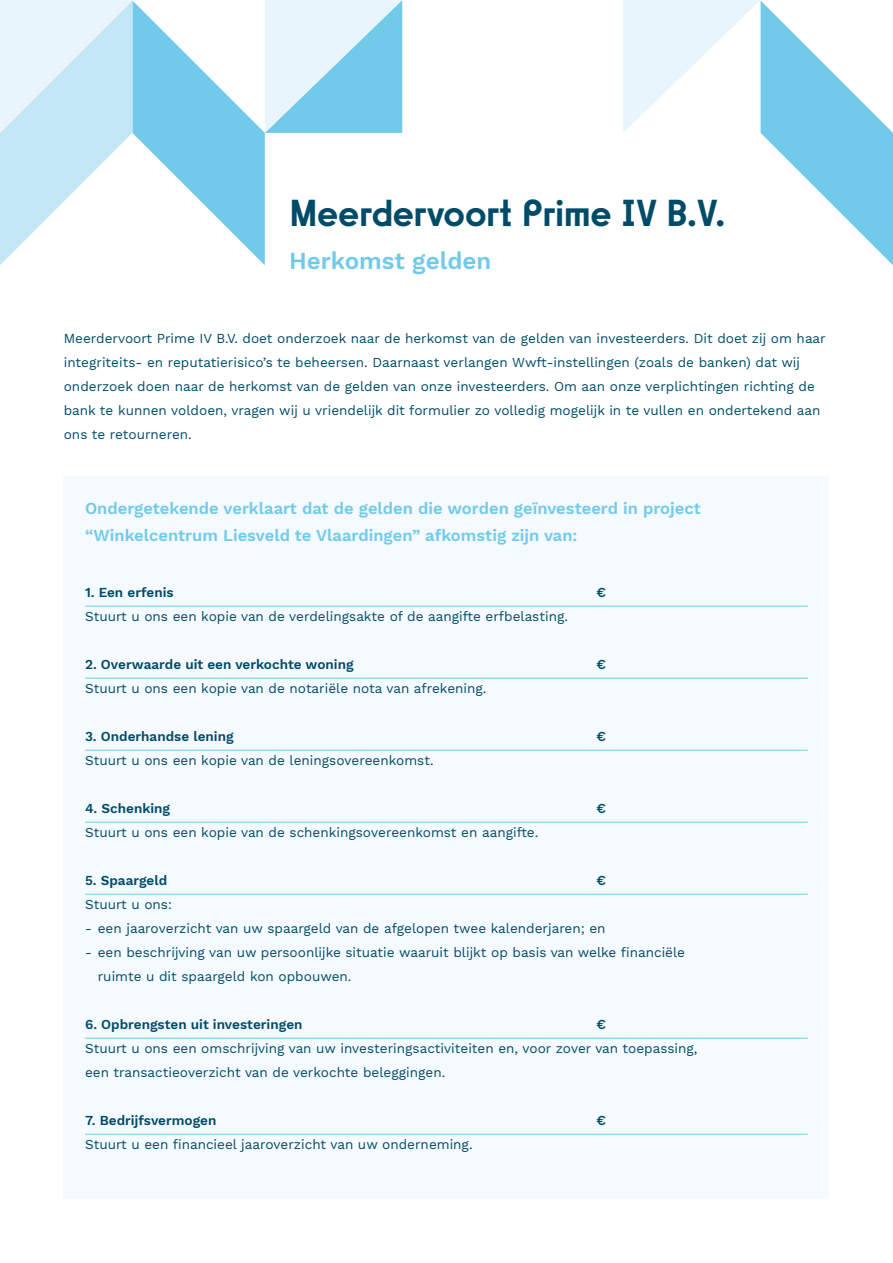
<style>
.page{position:relative;width:893px;height:1263px;background:#fff}
.page>*{position:absolute;margin:0;border:0;box-sizing:border-box;transform-origin:0 0}
.t1{font:500 37.5px "Sawton Bauhaus";letter-spacing:-.005em;color:#004b68}
.t2{font:600 24px "Work Sans";color:#72caeb}
.t3{font:600 16.5px/27px "Work Sans";color:#72caeb}
.t4{font:13.5px/24px "Work Sans";color:#004b68}
.t5{font:600 13.5px "Work Sans";color:#004b68}
</style>
<div class="page">
<div style="left:64px;top:476px;width:765px;height:723px;background:#f4fafe"></div>
<svg style="left:623px;top:0;width:270px;height:265px"></svg>
<svg style="left:0;top:0;width:402px;height:265px"></svg>
<hr style="left:85px;top:606px;width:723px;height:1px;background:#72caeb">
<hr style="left:85px;top:678px;width:723px;height:1px;background:#72caeb">
<hr style="left:85px;top:750px;width:723px;height:1px;background:#72caeb">
<hr style="left:85px;top:822px;width:723px;height:1px;background:#72caeb">
<hr style="left:85px;top:894px;width:723px;height:1px;background:#72caeb">
<hr style="left:85px;top:1038px;width:723px;height:1px;background:#72caeb">
<hr style="left:85px;top:1134px;width:723px;height:1px;background:#72caeb">
<h1 class="t1" style="left:289px;top:190px;width:438px">Meerdervoort Prime IV B.V.</h1>
<h2 class="t2" style="left:289px;top:247px;width:204px">Herkomst gelden</h2>
<p class="t4" style="left:64px;top:327px;width:763px">Meerdervoort Prime IV B.V. doet onderzoek naar de herkomst van de gelden van investeerders. Dit doet zij om haar integriteits- en reputatierisico’s te beheersen. Daarnaast verlangen Wwft-instellingen (zoals de banken) dat wij onderzoek doen naar de herkomst van de gelden van onze investeerders. Om aan onze verplichtingen richting de bank te kunnen voldoen, vragen wij u vriendelijk dit formulier zo volledig mogelijk in te vullen en ondertekend aan ons te retourneren.</p>
<p class="t3" style="left:85px;top:495px;width:617px">Ondergetekende verklaart dat de gelden die worden geïnvesteerd in project “Winkelcentrum Liesveld te Vlaardingen” afkomstig zijn van:</p>
<p class="t5" style="left:85px;top:585px;width:90px">1. Een erfenis</p>
<p class="t5" style="left:597px;top:585px;width:11px">€</p>
<p class="t4" style="left:85px;top:605px;width:484px">Stuurt u ons een kopie van de verdelingsakte of de aangifte erfbelasting.</p>
<p class="t5" style="left:85px;top:657px;width:270px">2. Overwaarde uit een verkochte woning</p>
<p class="t5" style="left:597px;top:657px;width:11px">€</p>
<p class="t4" style="left:85px;top:677px;width:403px">Stuurt u ons een kopie van de notariële nota van afrekening.</p>
<p class="t5" style="left:85px;top:729px;width:150px">3. Onderhandse lening</p>
<p class="t5" style="left:597px;top:729px;width:11px">€</p>
<p class="t4" style="left:85px;top:749px;width:350px">Stuurt u ons een kopie van de leningsovereenkomst.</p>
<p class="t5" style="left:85px;top:801px;width:87px">4. Schenking</p>
<p class="t5" style="left:597px;top:801px;width:11px">€</p>
<p class="t4" style="left:85px;top:821px;width:455px">Stuurt u ons een kopie van de schenkingsovereenkomst en aangifte.</p>
<p class="t5" style="left:85px;top:873px;width:84px">5. Spaargeld</p>
<p class="t5" style="left:597px;top:873px;width:11px">€</p>
<p class="t4" style="left:85px;top:893px;width:89px">Stuurt u ons:</p>
<p class="t4" style="left:85px;top:917px;width:522px">- een jaaroverzicht van uw spaargeld van de afgelopen twee kalenderjaren; en</p>
<p class="t4" style="left:98px;top:941px;width:589px;text-indent:-13px">- een beschrijving van uw persoonlijke situatie waaruit blijkt op basis van welke financiële ruimte u dit spaargeld kon opbouwen.</p>
<p class="t5" style="left:85px;top:1017px;width:219px">6. Opbrengsten uit investeringen</p>
<p class="t5" style="left:597px;top:1017px;width:11px">€</p>
<p class="t4" style="left:85px;top:1037px;width:614px">Stuurt u ons een omschrijving van uw investeringsactiviteiten en, voor zover van toepassing, een transactieoverzicht van de verkochte beleggingen.</p>
<p class="t5" style="left:85px;top:1113px;width:133px">7. Bedrijfsvermogen</p>
<p class="t5" style="left:597px;top:1113px;width:11px">€</p>
<p class="t4" style="left:85px;top:1133px;width:389px">Stuurt u een financieel jaaroverzicht van uw onderneming.</p>
</div>
